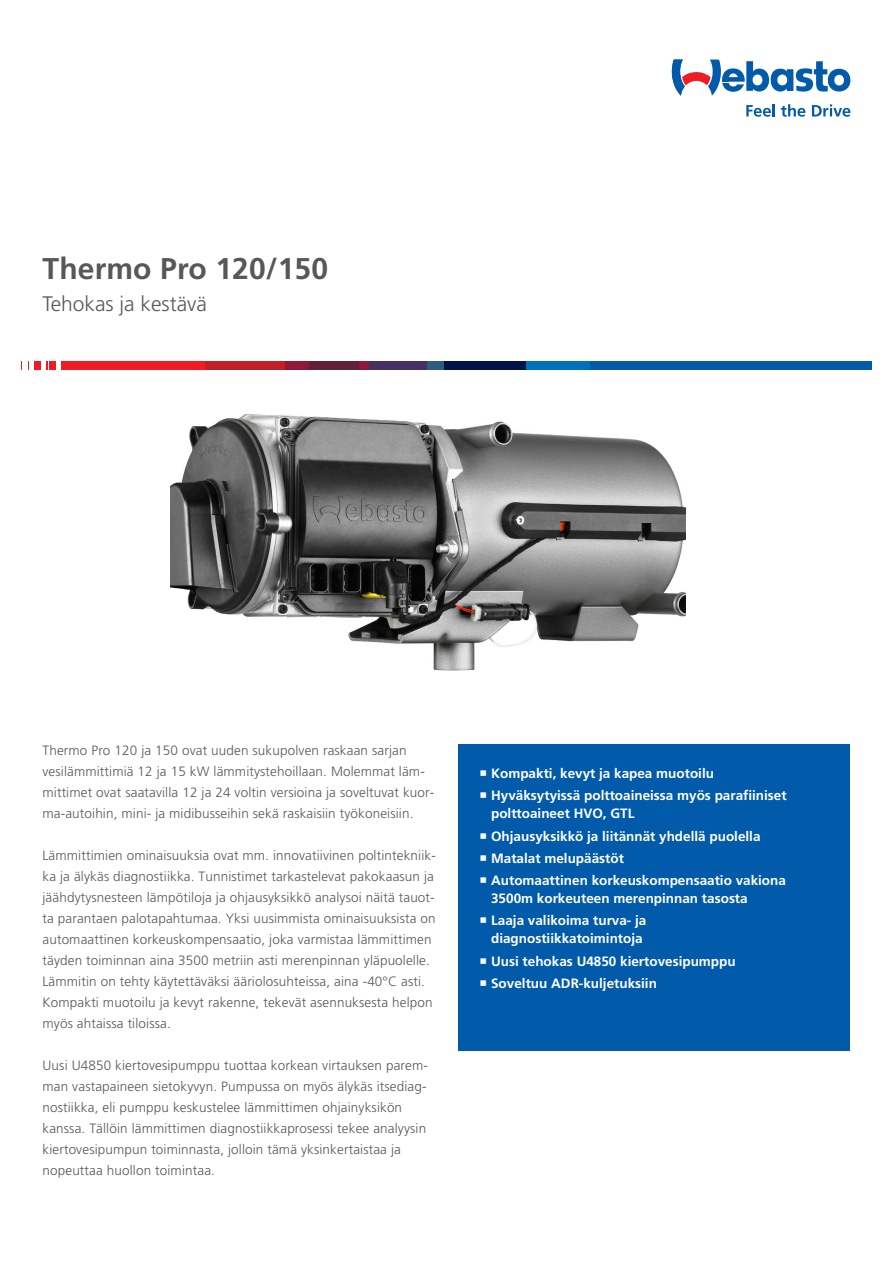
<style>
.page{position:relative;width:893px;height:1263px;background:#fff}
.page>*{position:absolute;margin:0;border:0;box-sizing:border-box;transform-origin:0 0}
.t1{font:700 30px "Frutiger";letter-spacing:.005em;color:#57585a}
.t2{font:300 21px "Frutiger";color:#57585a}
.t3{font:300 13.5px/21px "Frutiger";letter-spacing:.01em;color:#57585a}
.t4{font:700 13.5px/22.2px "Frutiger";color:#fff}
</style>
<div class="page">
<svg style="left:672px;top:60px;width:178px;height:36px"></svg>
<svg style="left:746px;top:104px;width:29px;height:13px"></svg>
<svg style="left:781px;top:104px;width:24px;height:13px"></svg>
<svg style="left:812px;top:104px;width:38px;height:13px"></svg>
<div style="left:458px;top:744px;width:392px;height:307px;background:#015aaa"></div>
<div style="left:21px;top:361px;width:184px;height:8px;background:#ee1d23"></div>
<div style="left:205px;top:361px;width:80px;height:8px;background:#c12027"></div>
<div style="left:285px;top:361px;width:24px;height:8px;background:#901938"></div>
<div style="left:309px;top:361px;width:50px;height:8px;background:#611f38"></div>
<div style="left:359px;top:361px;width:10px;height:8px;background:#901938"></div>
<div style="left:369px;top:361px;width:57px;height:8px;background:#453162"></div>
<div style="left:426px;top:361px;width:18px;height:8px;background:#2a5d80"></div>
<div style="left:444px;top:361px;width:82px;height:8px;background:#00134a"></div>
<div style="left:526px;top:361px;width:64px;height:8px;background:#0072bc"></div>
<div style="left:590px;top:361px;width:282px;height:8px;background:#015aaa"></div>
<svg style="left:22px;top:361px;width:12px;height:8px"></svg>
<svg style="left:41px;top:361px;width:8px;height:8px"></svg>
<svg style="left:57px;top:361px;width:4px;height:8px"></svg>
<img style="left:170px;top:414px;width:516px;height:257px">
<h1 class="t1" style="left:43px;top:251px;width:287px">Thermo Pro 120/150</h1>
<h2 class="t2" style="left:43px;top:292px;width:166px">Tehokas ja kestävä</h2>
<p class="t3" style="left:43px;top:739px;width:393px">Thermo Pro 120 ja 150 ovat uuden sukupolven raskaan sarjan vesilämmittimiä 12 ja 15 kW lämmitystehoillaan. Molemmat läm&shy;mittimet ovat saatavilla 12 ja 24 voltin versioina ja soveltuvat kuor&shy;ma-autoihin, mini- ja midibusseihin sekä raskaisiin työkoneisiin.</p>
<p class="t3" style="left:43px;top:845px;width:395px">Lämmittimien ominaisuuksia ovat mm. innovatiivinen poltintekniik&shy;ka ja älykäs diagnostiikka. Tunnistimet tarkastelevat pakokaasun ja jäähdytysnesteen lämpötiloja ja ohjausyksikkö analysoi näitä tauot&shy;ta parantaen palotapahtumaa. Yksi uusimmista ominaisuuksista on automaattinen korkeuskompensaatio, joka varmistaa lämmittimen täyden toiminnan aina 3500 metriin asti merenpinnan yläpuolelle.<br>Lämmitin on tehty käytettäväksi ääriolosuhteissa, aina -40°C asti.<br>Kompakti muotoilu ja kevyt rakenne, tekevät asennuksesta helpon myös ahtaissa tiloissa.</p>
<p class="t3" style="left:43px;top:1055px;width:387px">Uusi U4850 kiertovesipumppu tuottaa korkean virtauksen parem&shy;man vastapaineen sietokyvyn. Pumpussa on myös älykäs itsediag&shy;nostiikka, eli pumppu keskustelee lämmittimen ohjainyksikön kanssa. Tällöin lämmittimen diagnostiikkaprosessi tekee analyysin kiertovesipumpun toiminnasta, jolloin tämä yksinkertaistaa ja nopeuttaa huollon toimintaa.</p>
<p class="t4" style="left:491px;top:762px;width:297px">Kompakti, kevyt ja kapea muotoilu<br>Hyväksytyissä polttoaineissa myös parafiiniset</p>
<p class="t4" style="left:491px;top:802px;width:296px">polttoaineet HVO, GTL<br>Ohjausyksikkö ja liitännät yhdellä puolella Matalat melupäästöt<br>Automaattinen korkeuskompensaatio vakiona</p>
<p class="t4" style="left:491px;top:887px;width:258px">3500m korkeuteen merenpinnan tasosta<br>Laaja valikoima turva- ja</p>
<p class="t4" style="left:491px;top:927px;width:246px">diagnostiikkatoimintoja<br>Uusi tehokas U4850 kiertovesipumppu<br>Soveltuu ADR-kuljetuksiin</p>
</div>
